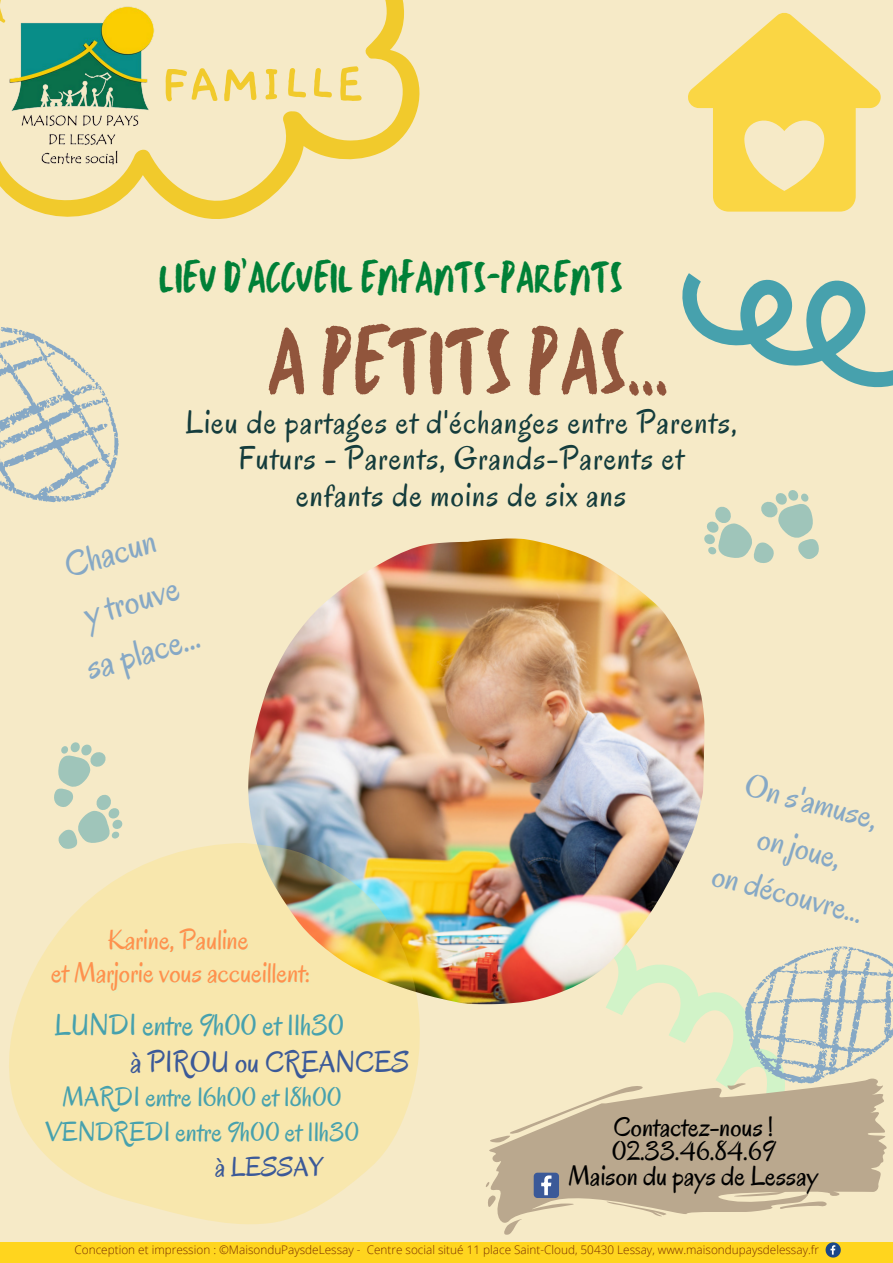
<style>
.page{position:relative;width:893px;height:1263px;background:#f6eac7}
.page>*{position:absolute;margin:0;border:0;box-sizing:border-box;transform-origin:0 0}
.t1{font:95.85px "TC Milo Regular";color:#91553c}
.t2{font:700 57.75px "Gaegu";color:#f1ca2c}
.t3{font:45px "TC Milo Regular";color:#008037}
.t4{font:36.97px/51.8px "Oregano";color:#86a8c5}
.t5{font:33.97px "Oregano";color:#86a8c5}
.t6{font:33px "Oregano";letter-spacing:.04em;color:#143c3c}
.t7{font:30.53px "Oregano";color:#47a1ad}
.t8{font:30.53px "Oregano";color:#3b5998}
.t9{font:28.28px "Oregano";color:#ff914d}
.t10{font:27.9px "Oregano";color:#000}
.t11{font:27.75px "Oregano";color:#47a1ad}
.t12{font:27.75px "Oregano";color:#3b5998}
.t13{font:300 11.77px "Open Sans";color:#792f02}
</style>
<div class="page">
<div style="left:0;top:1242px;width:893px;height:21px;background:#ffd51e"></div>
<svg style="left:825px;top:1242px;width:15px;height:15px"></svg>
<svg style="left:0;top:327px;width:119px;height:176px"></svg>
<svg style="left:682px;top:273px;width:211px;height:115px"></svg>
<svg style="left:606px;top:992px;width:121px;height:84px"></svg>
<svg style="left:704px;top:490px;width:115px;height:73px"></svg>
<img style="left:248px;top:538px;width:458px;height:467px">
<svg style="left:54px;top:742px;width:69px;height:101px"></svg>
<svg style="left:489px;top:1076px;width:398px;height:147px;fill:#baa88e"></svg>
<svg style="left:489px;top:1082px;width:165px;height:60px"></svg>
<svg style="left:503px;top:1217px;width:23px;height:18px"></svg>
<svg style="left:485px;top:1181px;width:12px;height:29px"></svg>
<svg style="left:727px;top:946px;width:166px;height:144px"></svg>
<svg style="left:779px;top:1200px;width:50px;height:10px"></svg>
<svg style="left:604px;top:1201px;width:64px;height:15px"></svg>
<svg style="left:534px;top:1173px;width:25px;height:25px"></svg>
<svg style="left:688px;top:13px;width:192px;height:199px"></svg>
<svg style="left:0;top:0;width:420px;height:219px"></svg>
<svg style="left:9px;top:843px;width:417px;height:381px;fill:#f8e7ad"></svg>
<p class="t2" style="left:160px;top:55px;width:205px">FAMILLE</p>
<p class="t3" style="left:159px;top:247px;width:465px">LIEU D'ACCUEILENFANTS-PARENTS</p>
<p class="t1" style="left:267px;top:298px;width:403px">A PETITSPAS...</p>
<p class="t6" style="left:186px;top:401px;width:553px">Lieu de partages et d'échanges entre Parents,</p>
<p class="t6" style="left:239px;top:437px;width:447px">Futurs - Parents, Grands-Parents et</p>
<p class="t6" style="left:296px;top:474px;width:332px">enfants de moins de six ans</p>
<p class="t4" style="left:58px;top:541px;width:104px;rotate:-16deg">Chacun y trouve</p>
<p class="t4" style="left:80px;top:643px;width:118px;rotate:-16deg">sa place...</p>
<p class="t9" style="left:107px;top:922px;width:143px">Karine, Pauline</p>
<p class="t9" style="left:51px;top:955px;width:261px">et Marjorie vous accueillent:</p>
<p class="t7" style="left:54px;top:1005px;width:291px">LUNDI entre 9h00 et 11h30</p>
<p class="t8" style="left:130px;top:1042px;width:280px">à PIROU ou CREANCES</p>
<p class="t11" style="left:63px;top:1079px;width:281px">MARDI entre 16h00 et 18h00</p>
<p class="t11" style="left:45px;top:1114px;width:315px">VENDREDI entre 9h00 et 11h30</p>
<p class="t12" style="left:215px;top:1149px;width:109px">à LESSAY</p>
<p class="t5" style="left:750px;top:764px;width:138px;rotate:14deg">On s'amuse,</p>
<p class="t5" style="left:764px;top:816px;width:86px;rotate:14deg">on joue,</p>
<p class="t5" style="left:718px;top:853px;width:156px;rotate:14deg">on découvre...</p>
<p class="t10" style="left:613px;top:1109px;width:161px">Contactez-nous !</p>
<p class="t10" style="left:611px;top:1133px;width:165px">02.33.46.84.69</p>
<p class="t10" style="left:568px;top:1158px;width:251px">Maison du pays de Lessay</p>
<p class="t13" style="left:75px;top:1241px;width:746px">Conception et impression : ©MaisonduPaysdeLessay - Centre social situé 11 place Saint-Cloud, 50430 Lessay, www.maisondupaysdelessay.fr</p>
</div>
